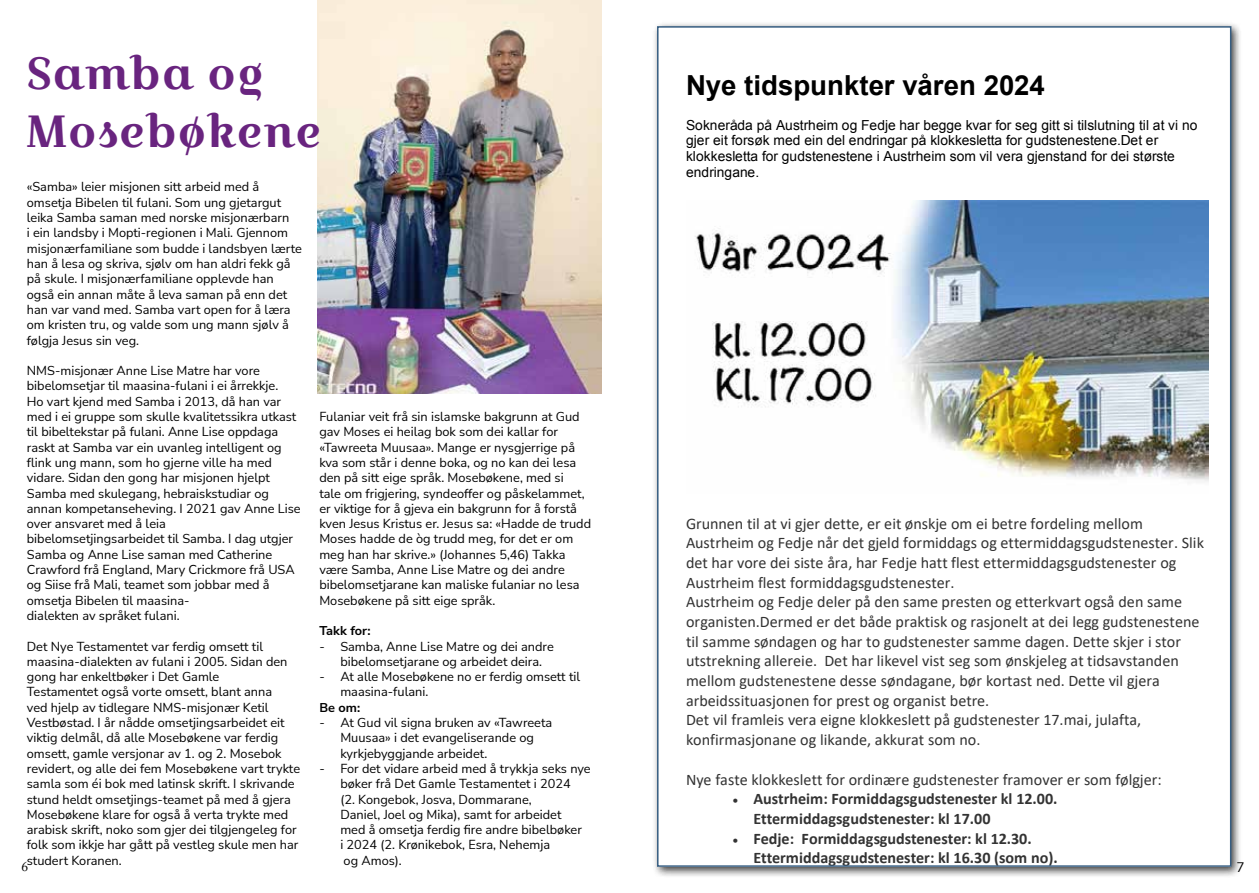
<style>
.page{position:relative;width:1259px;height:893px;background:#fff}
.page>*{position:absolute;margin:0;border:0;box-sizing:border-box;transform-origin:0 0}
.t1{font:45px/58.2px "Croissant One";color:#69247f}
.t2{font:700 27.6px "Arial";letter-spacing:-.005em;color:#000}
.t3{font:16.05px/19.6px "Calibri";color:#333}
.t4{font:700 16.05px/20px "Calibri";color:#333}
.t5{font:13.8px/15.9px "Arial";letter-spacing:.005em;color:#000}
.t6{font:13.5px "Adobe Caslon Pro";color:#000}
.t7{font:13.5px "Nunito Sans";color:#000}
.t8{font:12.75px/15.3px "Nunito Sans";color:#000}
.t9{font:700 12.75px "Nunito Sans";color:#000}
</style>
<div class="page">
<img style="left:317px;top:0;width:284px;height:393px">
<div style="left:652px;top:21px;width:590px;height:857px;background:#000;opacity:.75"></div>
<div style="left:658px;top:27px;width:572px;height:839px;background:#fff"></div>
<img style="left:695px;top:201px;width:513px;height:281px">
<h1 class="t1" style="left:27px;top:44px;width:296px">Samba og<br>Mosebøkene</h1>
<h2 class="t2" style="left:686px;top:66px;width:360px">Nye tidspunkter våren 2024</h2>
<p class="t5" style="left:686px;top:117px;width:513px">Sokneråda på Austrheim og Fedje har begge kvar for seg gitt si tilslutning til at vi no gjer eit forsøk med ein del endringar på klokkesletta for gudstenestene.Det er klokkesletta for gudstenestene i Austrheim som vil vera gjenstand for dei største endringane.</p>
<p class="t8" style="left:27px;top:179px;width:276px">«Samba» leier misjonen sitt arbeid med å omsetja Bibelen til fulani. Som ung gjetargut leika Samba saman med norske misjonærbarn<br>i ein landsby i Mopti-regionen i Mali. Gjennom misjonærfamiliane som budde i landsbyen lærte han å lesa og skriva, sjølv om han aldri fekk gå på skule. I misjonærfamiliane opplevde han også ein annan måte å leva saman på enn det han var vand med. Samba vart open for å læra om kristen tru, og valde som ung mann sjølv å følgja Jesus sin veg.</p>
<p class="t8" style="left:27px;top:362px;width:275px">NMS-misjonær Anne Lise Matre har vore bibelomsetjar til maasina-fulani i ei årrekkje.<br>Ho vart kjend med Samba i 2013, då han var med i ei gruppe som skulle kvalitetssikra utkast til bibeltekstar på fulani. Anne Lise oppdaga raskt at Samba var ein uvanleg intelligent og flink ung mann, som ho gjerne ville ha med vidare. Sidan den gong har misjonen hjelpt Samba med skulegang, hebraiskstudiar og annan kompetanseheving. I 2021 gav Anne Lise over ansvaret med å leia bibelomsetjingsarbeidet til Samba. I dag utgjer Samba og Anne Lise saman med Catherine Crawford frå England, Mary Crickmore frå USA og Siise frå Mali, teamet som jobbar med å omsetja Bibelen til maasina-<br>dialekten av språket fulani.</p>
<p class="t8" style="left:27px;top:638px;width:275px">Det Nye Testamentet var ferdig omsett til maasina-dialekten av fulani i 2005. Sidan den gong har enkeltbøker i Det Gamle<br>Testamentet også vorte omsett, blant anna<br>ved hjelp av tidlegare NMS-misjonær Ketil Vestbøstad. I år nådde omsetjingsarbeidet eit viktig delmål, då alle Mosebøkene var ferdig omsett, gamle versjonar av 1. og 2. Mosebok revidert, og alle dei fem Mosebøkene vart trykte samla som éi bok med latinsk skrift. I skrivande stund heldt omsetjings-teamet på med å gjera Mosebøkene klare for også å verta trykte med arabisk skrift, noko som gjer dei tilgjengeleg for folk som ikkje har gått på vestleg skule men har studert Koranen.</p>
<p class="t8" style="left:319px;top:408px;width:273px">Fulaniar veit frå sin islamske bakgrunn at Gud gav Moses ei heilag bok som dei kallar for «Tawreeta Muusaa». Mange er nysgjerrige på kva som står i denne boka, og no kan dei lesa den på sitt eige språk. Mosebøkene, med si<br>tale om frigjering, syndeoffer og påskelammet, er viktige for å gjeva ein bakgrunn for å forstå kven Jesus Kristus er. Jesus sa: «Hadde de trudd Moses hadde de òg trudd meg, for det er om meg han har skrive.» (Johannes 5,46) Takka være Samba, Anne Lise Matre og dei andre bibelomsetjarane kan maliske fulaniar no lesa Mosebøkene på sitt eige språk.</p>
<p class="t9" style="left:319px;top:622px;width:53px">Takk for:</p>
<p class="t8" style="left:340px;top:638px;width:215px;text-indent:-21px">- Samba, Anne Lise Matre og dei andre bibelomsetjarane og arbeidet deira.</p>
<p class="t8" style="left:340px;top:668px;width:241px;text-indent:-21px">- At alle Mosebøkene no er ferdig omsett til maasina-fulani.</p>
<p class="t9" style="left:319px;top:698px;width:42px">Be om:</p>
<p class="t8" style="left:340px;top:714px;width:213px;text-indent:-21px">- At Gud vil signa bruken av «Tawreeta<br>Muusaa» i det evangeliserande og kyrkjebyggjande arbeidet.</p>
<p class="t8" style="left:340px;top:760px;width:252px;text-indent:-21px">- For det vidare arbeid med å trykkja seks nye bøker frå Det Gamle Testamentet i 2024<br>(2. Kongebok, Josva, Dommarane,<br>Daniel, Joel og Mika), samt for arbeidet<br>med å omsetja ferdig fire andre bibelbøker<br>i 2024 (2. Krønikebok, Esra, Nehemja<br>og Amos).</p>
<p class="t3" style="left:686px;top:513px;width:519px">Grunnen til at vi gjer dette, er eit ønskje om ei betre fordeling mellom Austrheim og Fedje når det gjeld formiddags og ettermiddagsgudstenester. Slik det har vore dei siste åra, har Fedje hatt flest ettermiddagsgudstenester og Austrheim flest formiddagsgudstenester.<br>Austrheim og Fedje deler på den same presten og etterkvart også den same organisten.Dermed er det både praktisk og rasjonelt at dei legg gudstenestene til samme søndagen og har to gudstenester samme dagen. Dette skjer i stor utstrekning allereie. Det har likevel vist seg som ønskjeleg at tidsavstanden mellom gudstenestene desse søndagane, bør kortast ned. Dette vil gjera arbeidssituasjonen for prest og organist betre.<br>Det vil framleis vera eigne klokkeslett på gudstenester 17.mai, julafta, konfirmasjonane og likande, akkurat som no.</p>
<p class="t3" style="left:686px;top:769px;width:477px">Nye faste klokkeslett for ordinære gudstenester framover er som følgjer:</p>
<p class="t4" style="left:753px;top:789px;width:305px;text-indent:-21px">• Austrheim: Formiddagsgudstenester kl 12.00.<br>Ettermiddagsgudstenester: kl 17.00</p>
<p class="t4" style="left:753px;top:828px;width:306px;line-height:19.5px;text-indent:-21px">• Fedje: Formiddagsgudstenester: kl 12.30.<br>Ettermiddagsgudstenester: kl 16.30 (som no).</p>
<p class="t6" style="left:21px;top:859px;width:8px">6</p>
<p class="t7" style="left:1236px;top:858px;width:10px">7</p>
</div>
